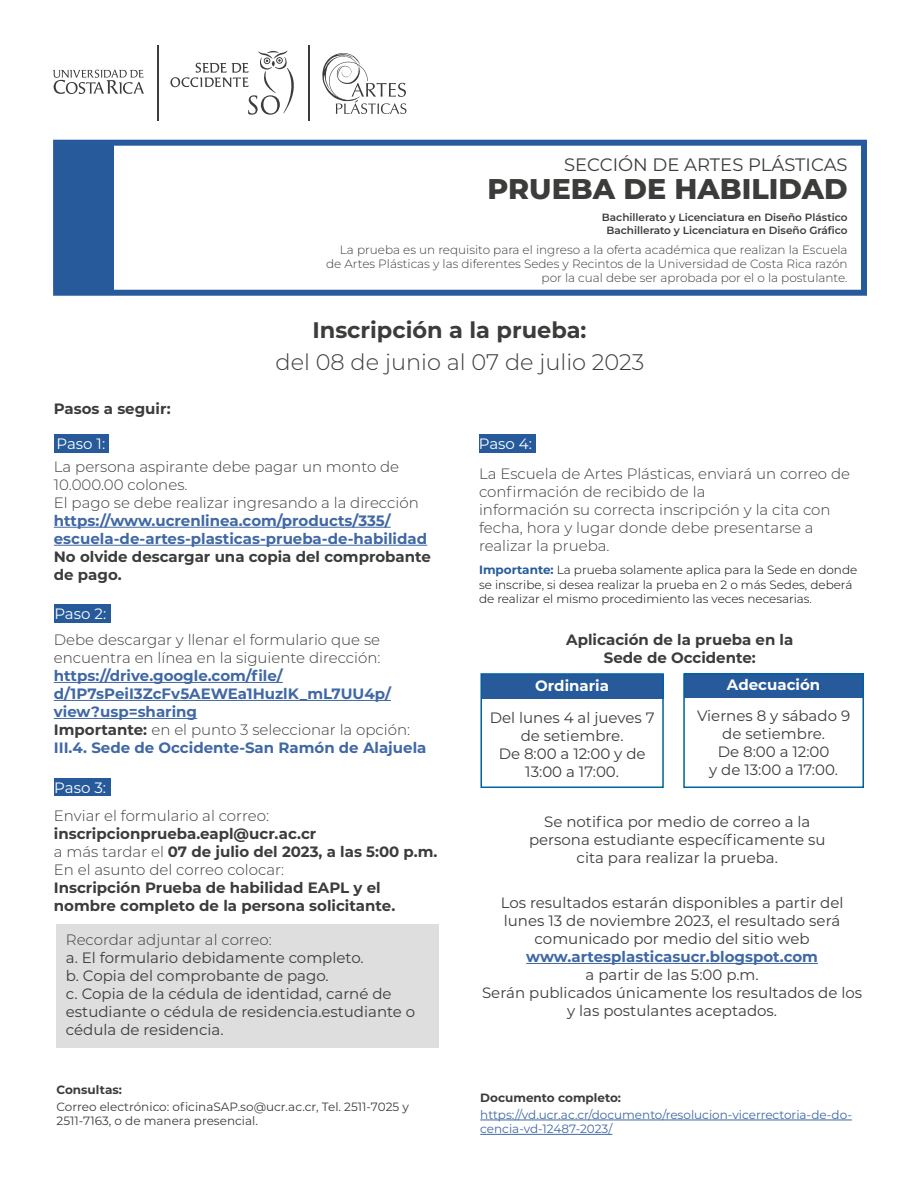
<style>
.page{position:relative;width:918px;height:1188px;background:#fff}
.page>*{position:absolute;margin:0;border:0;box-sizing:border-box;transform-origin:0 0}
.t1{font:800 28.5px "Montserrat";color:#3c3c3b}
.t2{font:300 22.5px "Montserrat";color:#3c3c3b}
.t3{font:700 22.5px "Montserrat";color:#3c3c3b}
.t4{font:100 18px "Montserrat";color:#3c3c3b}
.t5{font:15px/18px "Montserrat";color:#3c3c3b;text-align:center}
.t6{font:300 15px/18px "Montserrat";color:#3c3c3b}
.t7{font:700 15px/18px "Montserrat";color:#3f68a5}
.t8{font:700 15px/18px "Montserrat";color:#3c3c3b}
.t9{font:15px "Montserrat";color:#fff}
.t10{font:700 15px "Montserrat";color:#fff}
.t11{font:100 12px/14.4px "Montserrat";color:#3c3c3b;text-align:right}
.t12{font:300 12px/14.4px "Montserrat";color:#000}
.t13{font:12px/14.4px "Montserrat";color:#3c3c3b}
.t14{font:12px/14.4px "Montserrat";color:#3f68a5}
.t15{font:700 12px "Montserrat";color:#3c3c3b}
.t16{font:600 10.5px/12.6px "Montserrat";color:#3c3c3b;text-align:center}
.s1{color:#3c3c3b}
.s2{font-weight:300;color:#3c3c3b}
.s3{font-weight:300}
.s4{font-weight:700;color:#275b9b}
</style>
<div class="page">
<div style="left:481px;top:674px;width:182px;height:25px;background:#265a9b"></div>
<div style="left:684px;top:673px;width:179px;height:25px;background:#265a9b"></div>
<div style="left:57px;top:924px;width:382px;height:123px;background:#dedede"></div>
<div style="left:55px;top:435px;width:54px;height:18px;background:#265a9b"></div>
<div style="left:55px;top:143px;width:59px;height:148px;background:#265a9b"></div>
<div style="left:53px;top:140px;width:814px;height:156px;border:6px solid #265a9b"></div>
<div style="left:479px;top:435px;width:57px;height:18px;background:#265a9b"></div>
<div style="left:54px;top:605px;width:57px;height:18px;background:#265a9b"></div>
<div style="left:54px;top:779px;width:57px;height:17px;background:#265a9b"></div>
<hr style="left:54px;top:527px;width:337px;height:1px;background:#3f68a5">
<hr style="left:54px;top:545px;width:373px;height:1px;background:#3f68a5">
<hr style="left:54px;top:682px;width:229px;height:1px;background:#3f68a5">
<hr style="left:54px;top:700px;width:337px;height:1px;background:#3f68a5">
<hr style="left:54px;top:718px;width:143px;height:1px;background:#3f68a5">
<hr style="left:526px;top:963px;width:292px;height:1px;background:#3f68a5">
<hr style="left:480px;top:1120px;width:372px;height:1px;background:#3f68a5">
<hr style="left:480px;top:1134px;width:132px;height:1px;background:#3f68a5">
<div style="left:480px;top:673px;width:184px;height:115px;border:2px solid #0061a1"></div>
<div style="left:683px;top:673px;width:181px;height:115px;border:2px solid #0061a1"></div>
<svg style="left:322px;top:53px;width:84px;height:61px"></svg>
<svg style="left:170px;top:51px;width:124px;height:64px"></svg>
<svg style="left:53px;top:70px;width:91px;height:24px"></svg>
<hr style="left:157px;top:45px;width:2px;height:75px;background:#3c3c3b">
<hr style="left:308px;top:45px;width:2px;height:75px;background:#3c3c3b">
<p class="t4" style="left:564px;top:152px;width:285px">SECCIÓN DE ARTES PLÁSTICAS</p>
<h1 class="t1" style="left:487px;top:170px;width:362px">PRUEBA DE HABILIDAD</h1>
<p class="t16" style="left:602px;top:211px;width:247px">Bachillerato y Licenciatura en Diseño Plástico<br>Bachillerato y Licenciatura en Diseño Gráfico</p>
<p class="t11" style="left:326px;top:242px;width:523px">La prueba es un requisito para el ingreso a la oferta académica que realizan la Escuela de Artes Plásticas y las diferentes Sedes y Recintos de la Universidad de Costa Rica razón por la cual debe ser aprobada por el o la postulante.</p>
<h2 class="t3" style="left:312px;top:314px;width:276px">Inscripción a la prueba:</h2>
<h2 class="t2" style="left:276px;top:347px;width:370px">del 08 de junio al 07 de julio 2023</h2>
<p class="t8" style="left:54px;top:399px;width:118px">Pasos a seguir:</p>
<p class="t9" style="left:57px;top:433px;width:50px">Paso 1:</p>
<p class="t9" style="left:479px;top:433px;width:55px">Paso 4:</p>
<p class="t6" style="left:54px;top:457px;width:366px">La persona aspirante debe pagar un monto de<br>10.000.00 colones.<br>El pago se debe realizar ingresando a la dirección</p>
<p class="t7" style="left:54px;top:511px;width:375px">https://www.ucrenlinea.com/products/335/ escuela-de-artes-plasticas-prueba-de-habilidad</p>
<p class="t8" style="left:54px;top:547px;width:378px">No olvide descargar una copia del comprobante de pago.</p>
<p class="t9" style="left:54px;top:603px;width:53px">Paso 2:</p>
<p class="t6" style="left:54px;top:630px;width:328px">Debe descargar y llenar el formulario que se encuentra en línea en la siguiente dirección:</p>
<p class="t7" style="left:54px;top:666px;width:374px">https://drive.google.com/file/ d/1P7sPeiI3ZcFv5AEWEa1HuzlK_mL7UU4p/ view?usp=sharing<br><span class="s1">Importante:</span> <span class="s2">en el punto 3 seleccionar la opción:<br></span>III.4. Sede de Occidente-San Ramón de Alajuela</p>
<p class="t9" style="left:54px;top:777px;width:53px">Paso 3:</p>
<p class="t6" style="left:54px;top:806px;width:217px">Enviar el formulario al correo:</p>
<p class="t8" style="left:54px;top:824px;width:385px">inscripcionprueba.eapl@ucr.ac.cr<br><span class="s3">a más tardar el</span> 07 de julio del 2023, a las 5:00 p.m.<br><span class="s3">En el asunto del correo colocar:</span></p>
<p class="t8" style="left:54px;top:878px;width:343px">Inscripción Prueba de habilidad EAPL y el nombre completo de la persona solicitante.</p>
<p class="t6" style="left:66px;top:930px;width:207px">Recordar adjuntar al correo:</p>
<p class="t5" style="left:66px;top:948px;width:351px;text-align:left">a. El formulario debidamente completo.<br>b. Copia del comprobante de pago.<br>c. Copia de la cédula de identidad, carné de estudiante o cédula de residencia.estudiante o cédula de residencia.</p>
<p class="t6" style="left:479px;top:464px;width:373px">La Escuela de Artes Plásticas, enviará un correo de confirmación de recibido de la<br>información su correcta inscripción y la cita con fecha, hora y lugar donde debe presentarse a realizar la prueba.</p>
<p class="t12" style="left:479px;top:563px;width:380px"><span class="s4">Importante:</span> La prueba solamente aplica para la Sede en donde se inscribe, si desea realizar la prueba en 2 o más Sedes, deberá de realizar el mismo procedimiento las veces necesarias.</p>
<p class="t8" style="left:566px;top:630px;width:229px;text-align:center">Aplicación de la prueba en la<br>Sede de Occidente:</p>
<p class="t10" style="left:535px;top:675px;width:75px">Ordinaria</p>
<p class="t10" style="left:727px;top:674px;width:95px">Adecuación</p>
<p class="t5" style="left:490px;top:708px;width:166px">Del lunes 4 al jueves 7 de setiembre.<br>De 8:00 a 12:00 y de<br>13:00 a 17:00.</p>
<p class="t5" style="left:697px;top:707px;width:155px">Viernes 8 y sábado 9 de setiembre.<br>De 8:00 a 12:00<br>y de 13:00 a 17:00.</p>
<p class="t5" style="left:529px;top:813px;width:298px">Se notifica por medio de correo a la persona estudiante específicamente su cita para realizar la prueba.</p>
<p class="t5" style="left:501px;top:893px;width:344px">Los resultados estarán disponibles a partir del lunes 13 de noviembre 2023, el resultado será comunicado por medio del sitio web</p>
<p class="t7" style="left:526px;top:947px;width:293px">www.artesplasticasucr.blogspot.com</p>
<p class="t5" style="left:482px;top:965px;width:382px">a partir de las 5:00 p.m.<br>Serán publicados únicamente los resultados de los y las postulantes aceptados.</p>
<p class="t15" style="left:57px;top:1081px;width:67px">Consultas:</p>
<p class="t15" style="left:480px;top:1089px;width:142px">Documento completo:</p>
<p class="t13" style="left:57px;top:1099px;width:354px">Correo electrónico: oficinaSAP.so@ucr.ac.cr, Tel. 2511-7025 y<br>2511-7163, o de manera presencial.</p>
<p class="t14" style="left:480px;top:1107px;width:373px">https://vd.ucr.ac.cr/documento/resolucion-vicerrectoria-de-do&shy;cencia-vd-12487-2023/</p>
</div>
